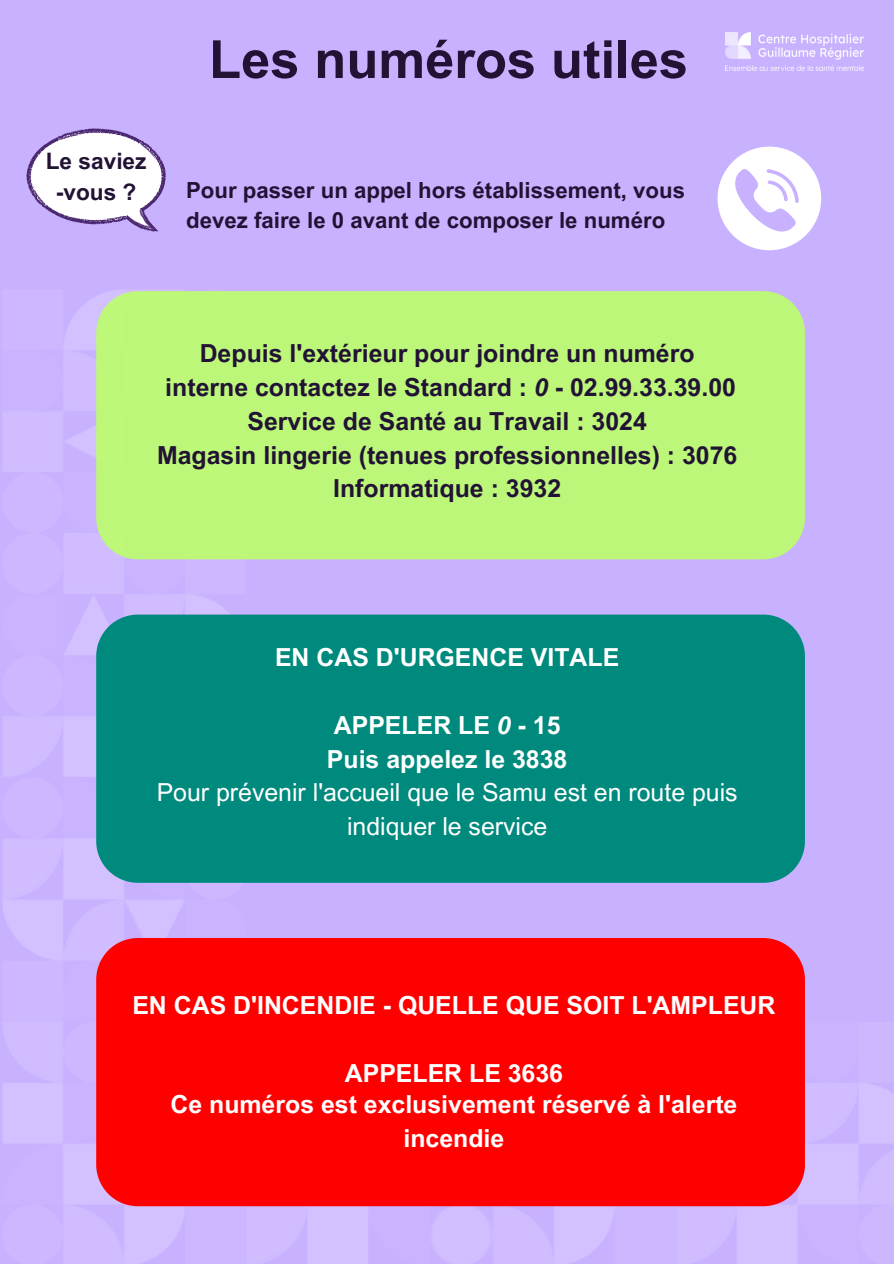
<style>
.page{position:relative;width:894px;height:1264px;background:#fff}
.page>*{position:absolute;margin:0;border:0;box-sizing:border-box;transform-origin:0 0}
.t1{font:700 52.5px "Arial MT Pro";color:#221335}
.t2{font:700 24.9px "Arial MT Pro";color:#221335}
.t3{font:700 24.9px/33.8px "Arial MT Pro";color:#fff;text-align:center}
.t4{font:24.9px/33.8px "Arial MT Pro";color:#fff;text-align:center}
.t5{font:700 22.65px "Arial MT Pro";color:#221335}
.t6{font:700 22.2px/30.5px "Arial MT Pro";color:#221335}
.s1{font-style:italic}
</style>
<div class="page">
<div style="left:0;top:0;width:893px;height:1263px;background:#c8b1ff"></div>
<svg style="left:26px;top:128px;width:140px;height:104px"></svg>
<img style="left:489px;top:1022px;width:404px;height:241px">
<img style="left:3px;top:289px;width:486px;height:974px">
<div style="left:96px;top:291px;width:708px;height:268px;background:#bdf779"></div>
<div style="left:96px;top:614px;width:708px;height:268px;background:#008a7d"></div>
<div style="left:96px;top:938px;width:708px;height:268px;background:#f00"></div>
<svg style="left:717px;top:147px;width:103px;height:103px"></svg>
<img style="left:725px;top:33px;width:138px;height:37px">
<p class="t1" style="left:209px;top:40px;width:480px">Les numéros utiles</p>
<p class="t5" style="left:46px;top:152px;width:102px">Le saviez</p>
<p class="t5" style="left:56px;top:184px;width:82px">-vous ?</p>
<p class="t6" style="left:186px;top:178px;width:500px">Pour passer un appel hors établissement, vous devez faire le 0 avant de composer le numéro</p>
<p class="t2" style="left:200px;top:344px;width:496px">Depuis l'extérieur pour joindre un numéro</p>
<p class="t2" style="left:165px;top:378px;width:572px">interne contactez le Standard : <span class="s1">0</span> - 02.99.33.39.00</p>
<p class="t2" style="left:247px;top:411px;width:401px">Service de Santé au Travail : 3024</p>
<p class="t2" style="left:157px;top:445px;width:581px">Magasin lingerie (tenues professionnelles) : 3076</p>
<p class="t2" style="left:333px;top:479px;width:229px">Informatique : 3932</p>
<p class="t3" style="left:275px;top:644px;width:346px">EN CAS D'URGENCE VITALE</p>
<p class="t3" style="left:334px;top:711px;width:228px">APPELER LE <span class="s1">0</span> - 15</p>
<p class="t3" style="left:327px;top:745px;width:242px">Puis appelez le 3838</p>
<p class="t4" style="left:157px;top:779px;width:582px">Pour prévenir l'accueil que le Samu est en route puis indiquer le service</p>
<p class="t3" style="left:132px;top:991px;width:644px">EN CAS D'INCENDIE - QUELLE QUE SOIT L'AMPLEUR</p>
<p class="t3" style="left:345px;top:1059px;width:220px">APPELER LE 3636</p>
<p class="t3" style="left:170px;top:1090px;width:568px">Ce numéros est exclusivement réservé à l'alerte incendie</p>
</div>
